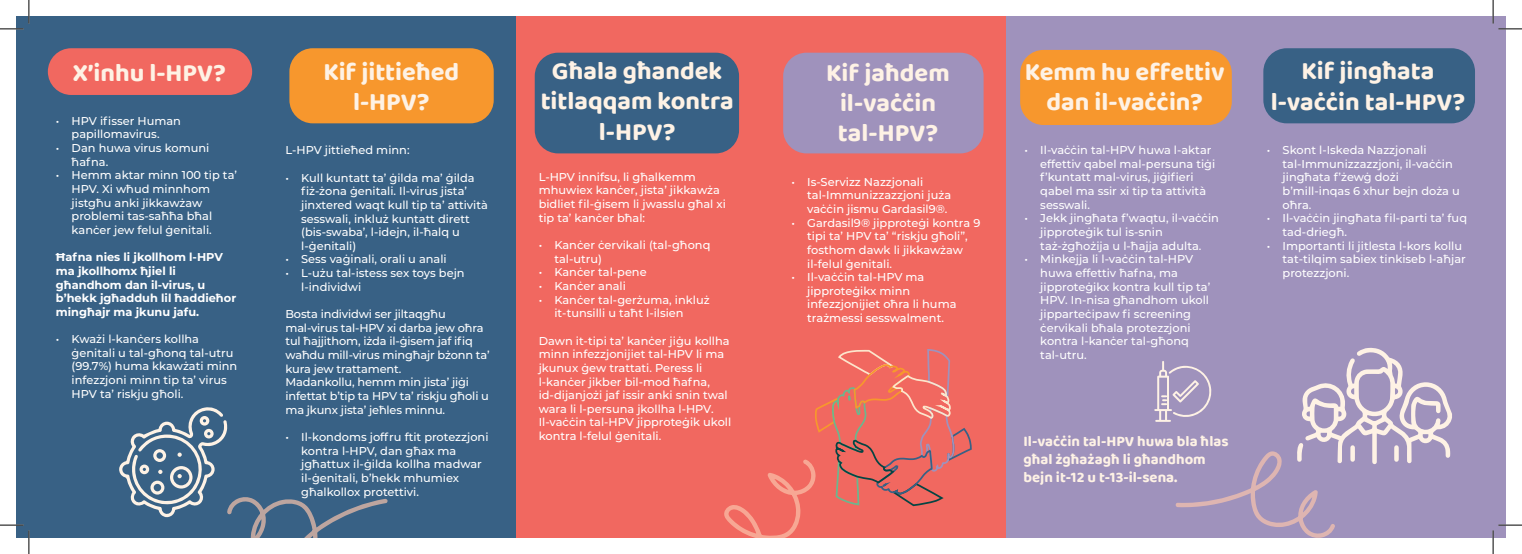
<style>
.page{position:relative;width:1522px;height:554px;background:#fff}
.page>*{position:absolute;margin:0;border:0;box-sizing:border-box;transform-origin:0 0}
.t1{font:700 25.38px/30.4px "Baloo Chettan 2";color:#fef2e5;text-align:center}
.t2{font:700 14.88px/17.8px "Baloo Chettan 2";color:#fef2e5}
.t3{font:500 11.38px/13.7px "Montserrat";color:#fff}
.t4{font:700 11.38px/13.7px "Montserrat";color:#fff}
</style>
<div class="page">
<div style="left:16px;top:16px;width:501px;height:521px;background:#386185"></div>
<div style="left:1004px;top:16px;width:501px;height:521px;background:#9f92bc"></div>
<div style="left:516px;top:16px;width:489px;height:521px;background:#f16860"></div>
<div style="left:48px;top:48px;width:204px;height:47px;background:#f16860;border-radius:23px"></div>
<div style="left:289px;top:48px;width:204px;height:75px;background:#f7972d;border-radius:23px"></div>
<div style="left:1020px;top:50px;width:211px;height:75px;background:#f7972d;border-radius:23px"></div>
<div style="left:1263px;top:48px;width:211px;height:75px;background:#386185;border-radius:23px"></div>
<div style="left:534px;top:53px;width:205px;height:100px;background:#386185;border-radius:23px"></div>
<div style="left:783px;top:53px;width:200px;height:100px;background:#9f92bc;border-radius:23px"></div>
<svg style="left:1154px;top:347px;width:297px;height:190px"></svg>
<svg style="left:119px;top:407px;width:268px;height:130px"></svg>
<svg style="left:724px;top:71px;width:248px;height:466px"></svg>
<svg style="left:0;top:0;width:30px;height:30px"></svg>
<svg style="left:0;top:524px;width:30px;height:30px"></svg>
<svg style="left:1492px;top:0;width:29px;height:30px"></svg>
<svg style="left:1492px;top:524px;width:29px;height:30px"></svg>
<h1 class="t1" style="left:73px;top:57px;width:155px">X’inhu l-HPV?</h1>
<p class="t3" style="left:56px;top:113px;width:127px;text-align:center">• HPV ifisser Human papillomavirus.</p>
<p class="t3" style="left:72px;top:141px;width:139px;text-indent:-16px">• Dan huwa virus komuni ħafna.</p>
<p class="t3" style="left:72px;top:168px;width:167px;text-indent:-16px">• Hemm aktar minn 100 tip ta’<br>HPV. Xi wħud minnhom jistgħu anki jikkawżaw problemi tas-saħħa bħal kanċer jew felul ġenitali.</p>
<p class="t4" style="left:56px;top:250px;width:182px">Ħafna nies li jkollhom l-HPV ma jkollhomx ħjiel li għandhom dan il-virus, u b’hekk jgħadduh lil ħaddieħor mingħajr ma jkunu jafu.</p>
<p class="t3" style="left:72px;top:332px;width:167px;text-indent:-16px">• Kważi l-kanċers kollha ġenitali u tal-għonq tal-utru (99.7%) huma kkawżati minn infezzjoni minn tip ta’ virus<br>HPV ta’ riskju għoli.</p>
<h1 class="t1" style="left:323px;top:56px;width:137px">Kif jittieħed l-HPV?</h1>
<p class="t3" style="left:285px;top:143px;width:126px">L-HPV jittieħed minn:</p>
<p class="t3" style="left:301px;top:170px;width:188px;text-indent:-16px">• Kull kuntatt ta’ ġilda ma’ ġilda fiż-żona ġenitali. Il-virus jista’ jinxtered waqt kull tip ta’ attività sesswali, inkluż kuntatt dirett (bis-swaba’, l-idejn, il-ħalq u l-ġenitali)</p>
<p class="t3" style="left:285px;top:252px;width:163px">• Sess vaġinali, orali u anali</p>
<p class="t3" style="left:301px;top:266px;width:165px;text-indent:-16px">• L-użu tal-istess sex toys bejn l-individwi</p>
<p class="t3" style="left:285px;top:307px;width:206px">Bosta individwi ser jiltaqgħu mal-virus tal-HPV xi darba jew oħra tul ħajjithom, iżda il-ġisem jaf ifiq waħdu mill-virus mingħajr bżonn ta’ kura jew trattament.<br>Madankollu, hemm min jista’ jiġi infettat b’tip ta HPV ta’ riskju għoli u ma jkunx jista’ jeħles minnu.</p>
<p class="t3" style="left:301px;top:430px;width:189px;text-indent:-16px">• Il-kondoms joffru ftit protezzjoni kontra l-HPV, dan għax ma jgħattux il-ġilda kollha madwar il-ġenitali, b’hekk mhumiex għalkollox protettivi.</p>
<h1 class="t1" style="left:540px;top:55px;width:194px">Għala għandek titlaqqam kontra l-HPV?</h1>
<p class="t3" style="left:538px;top:169px;width:189px">L-HPV innifsu, li għalkemm mhuwiex kanċer, jista’ jikkawża bidliet fil-ġisem li jwasslu għal xi tip ta’ kanċer bħal:</p>
<p class="t3" style="left:554px;top:238px;width:157px;text-indent:-16px">• Kanċer ċervikali (tal-għonq tal-utru)</p>
<p class="t3" style="left:538px;top:265px;width:109px">• Kanċer tal-pene</p>
<p class="t3" style="left:538px;top:279px;width:89px">• Kanċer anali</p>
<p class="t3" style="left:554px;top:292px;width:157px;text-indent:-16px">• Kanċer tal-gerżuma, inkluż it-tunsilli u taħt l-ilsien</p>
<p class="t3" style="left:538px;top:333px;width:194px">Dawn it-tipi ta’ kanċer jiġu kollha minn infezzjonijiet tal-HPV li ma jkunux ġew trattati. Peress li l-kanċer jikber bil-mod ħafna, id-dijanjożi jaf issir anki snin twal wara li l-persuna jkollha l-HPV.<br>Il-vaċċin tal-HPV jipproteġik ukoll kontra l-felul ġenitali.</p>
<h1 class="t1" style="left:826px;top:57px;width:125px">Kif jaħdem il-vaċċin tal-HPV?</h1>
<p class="t3" style="left:807px;top:174px;width:145px;text-indent:-16px">• Is-Servizz Nazzjonali tal-Immunizzazzjoni juża vaċċin jismu Gardasil9®.</p>
<p class="t3" style="left:807px;top:215px;width:175px;text-indent:-16px">• Gardasil9® jipproteġi kontra 9 tipi ta’ HPV ta’ “riskju għoli”, fosthom dawk li jikkawżaw il-felul ġenitali.</p>
<p class="t3" style="left:807px;top:270px;width:151px;text-indent:-16px">• Il-vaċċin tal-HPV ma jipproteġikx minn infezzjonijiet oħra li huma trażmessi sesswalment.</p>
<h1 class="t1" style="left:1024px;top:56px;width:201px">Kemm hu effettiv dan il-vaċċin?</h1>
<p class="t3" style="left:1040px;top:143px;width:176px;text-indent:-16px">• Il-vaċċin tal-HPV huwa l-aktar effettiv qabel mal-persuna tiġi f’kuntatt mal-virus, jiġifieri qabel ma ssir xi tip ta attività sesswali.</p>
<p class="t3" style="left:1040px;top:211px;width:180px;text-indent:-16px">• Jekk jingħata f’waqtu, il-vaċċin jipproteġik tul is-snin taż-żgħożija u l-ħajja adulta.</p>
<p class="t3" style="left:1040px;top:252px;width:171px;text-indent:-16px">• Minkejja li l-vaċċin tal-HPV huwa effettiv ħafna, ma jipproteġikx kontra kull tip ta’<br>HPV. In-nisa għandhom ukoll jipparteċipaw fi screening ċervikali bħala protezzjoni kontra l-kanċer tal-għonq tal-utru.</p>
<h2 class="t2" style="left:1023px;top:432px;width:207px">Il-vaċċin tal-HPV huwa bla ħlas għal żgħażagħ li għandhom bejn it-12 u t-13-il-sena.</h2>
<h1 class="t1" style="left:1270px;top:55px;width:196px">Kif jingħata l-vaċċin tal-HPV?</h1>
<p class="t3" style="left:1282px;top:143px;width:179px;text-indent:-16px">• Skont l-Iskeda Nazzjonali tal-Immunizzazzjoni, il-vaċċin jingħata f’żewġ dożi b’mill-inqas 6 xhur bejn doża u oħra.</p>
<p class="t3" style="left:1282px;top:211px;width:186px;text-indent:-16px">• Il-vaċċin jingħata fil-parti ta’ fuq tad-driegħ.</p>
<p class="t3" style="left:1282px;top:238px;width:185px;text-indent:-16px">• Importanti li jitlesta l-kors kollu tat-tilqim sabiex tinkiseb l-aħjar protezzjoni.</p>
</div>
